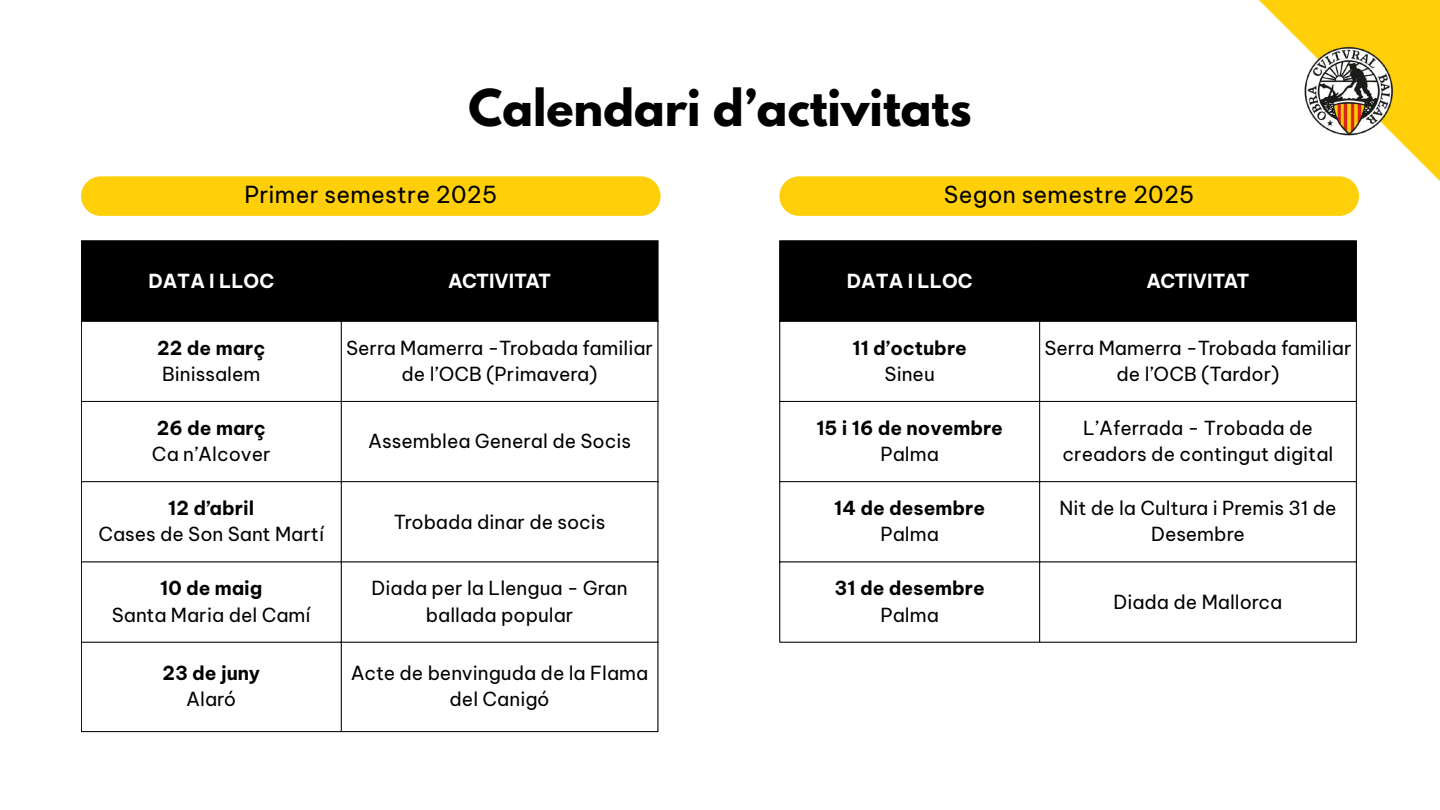
<style>
.page{position:relative;width:1440px;height:810px;background:#fff}
.page>*{position:absolute;margin:0;border:0;box-sizing:border-box;transform-origin:0 0}
.t1{font:700 45px "League Spartan";color:#000}
.t2{font:23px "Be Vietnam Pro";letter-spacing:.01em;color:#000}
.t3{font:19px/26.2px "Be Vietnam Pro";color:#000;text-align:center}
.t4{font:700 19px "Be Vietnam Pro";color:#000}
.t5{font:700 19px "Be Vietnam Pro";color:#fff}
</style>
<div class="page">
<div style="left:82px;top:242px;width:576px;height:79px;background:#000"></div>
<hr style="left:81px;top:241px;width:1px;height:490px;background:#000">
<hr style="left:341px;top:241px;width:1px;height:490px;background:#000">
<hr style="left:658px;top:241px;width:1px;height:490px;background:#000">
<hr style="left:81px;top:241px;width:577px;height:1px;background:#000">
<hr style="left:81px;top:321px;width:577px;height:1px;background:#000">
<hr style="left:81px;top:401px;width:577px;height:1px;background:#000">
<hr style="left:81px;top:481px;width:577px;height:1px;background:#000">
<hr style="left:81px;top:562px;width:577px;height:1px;background:#000">
<hr style="left:81px;top:642px;width:577px;height:1px;background:#000">
<hr style="left:81px;top:731px;width:577px;height:1px;background:#000">
<div style="left:780px;top:242px;width:576px;height:79px;background:#000"></div>
<hr style="left:779px;top:241px;width:1px;height:401px;background:#000">
<hr style="left:1039px;top:241px;width:1px;height:401px;background:#000">
<hr style="left:1356px;top:241px;width:1px;height:401px;background:#000">
<hr style="left:779px;top:241px;width:578px;height:1px;background:#000">
<hr style="left:779px;top:321px;width:578px;height:1px;background:#000">
<hr style="left:779px;top:401px;width:578px;height:1px;background:#000">
<hr style="left:779px;top:481px;width:578px;height:1px;background:#000">
<hr style="left:779px;top:562px;width:578px;height:1px;background:#000">
<hr style="left:779px;top:642px;width:578px;height:1px;background:#000">
<div style="left:81px;top:176px;width:580px;height:40px;background:#ffd009"></div>
<svg style="left:779px;top:0;width:661px;height:216px"></svg>
<img style="left:1302px;top:43px;width:95px;height:95px">
<h1 class="t1" style="left:468px;top:85px;width:505px">Calendari d’activitats</h1>
<p class="t2" style="left:244px;top:180px;width:254px">Primer semestre 2025</p>
<p class="t2" style="left:944px;top:180px;width:252px">Segon semestre 2025</p>
<p class="t5" style="left:148px;top:269px;width:127px">DATA I LLOC</p>
<p class="t5" style="left:448px;top:269px;width:104px">ACTIVITAT</p>
<p class="t4" style="left:157px;top:336px;width:110px">22 de març</p>
<p class="t3" style="left:162px;top:361px;width:100px">Binissalem</p>
<p class="t4" style="left:157px;top:416px;width:110px">26 de març</p>
<p class="t3" style="left:152px;top:441px;width:120px">Ca n’Alcover</p>
<p class="t4" style="left:168px;top:496px;width:88px">12 d’abril</p>
<p class="t3" style="left:98px;top:521px;width:227px">Cases de Son Sant Martí</p>
<p class="t4" style="left:160px;top:576px;width:104px">10 de maig</p>
<p class="t3" style="left:112px;top:601px;width:200px">Santa Maria del Camí</p>
<p class="t4" style="left:162px;top:661px;width:99px">23 de juny</p>
<p class="t3" style="left:186px;top:686px;width:52px">Alaró</p>
<p class="t3" style="left:346px;top:334px;width:308px">Serra Mamerra -Trobada familiar de l’OCB (Primavera)</p>
<p class="t3" style="left:368px;top:428px;width:264px">Assemblea General de Socis</p>
<p class="t3" style="left:394px;top:508px;width:213px">Trobada dinar de socis</p>
<p class="t3" style="left:372px;top:575px;width:257px">Diada per la Llengua - Gran ballada popular</p>
<p class="t3" style="left:351px;top:660px;width:299px">Acte de benvinguda de la Flama del Canigó</p>
<p class="t5" style="left:847px;top:269px;width:127px">DATA I LLOC</p>
<p class="t5" style="left:1147px;top:269px;width:104px">ACTIVITAT</p>
<p class="t4" style="left:853px;top:336px;width:116px">11 d’octubre</p>
<p class="t3" style="left:885px;top:361px;width:52px">Sineu</p>
<p class="t4" style="left:816px;top:416px;width:188px">15 i 16 de novembre</p>
<p class="t3" style="left:880px;top:441px;width:60px">Palma</p>
<p class="t4" style="left:834px;top:496px;width:153px">14 de desembre</p>
<p class="t3" style="left:880px;top:521px;width:60px">Palma</p>
<p class="t4" style="left:835px;top:576px;width:152px">31 de desembre</p>
<p class="t3" style="left:880px;top:601px;width:60px">Palma</p>
<p class="t3" style="left:1045px;top:334px;width:308px">Serra Mamerra -Trobada familiar de l’OCB (Tardor)</p>
<p class="t3" style="left:1063px;top:415px;width:272px">L’Aferrada - Trobada de creadors de contingut digital</p>
<p class="t3" style="left:1059px;top:495px;width:279px">Nit de la Cultura i Premis 31 de<br>Desembre</p>
<p class="t3" style="left:1114px;top:589px;width:170px">Diada de Mallorca</p>
</div>
